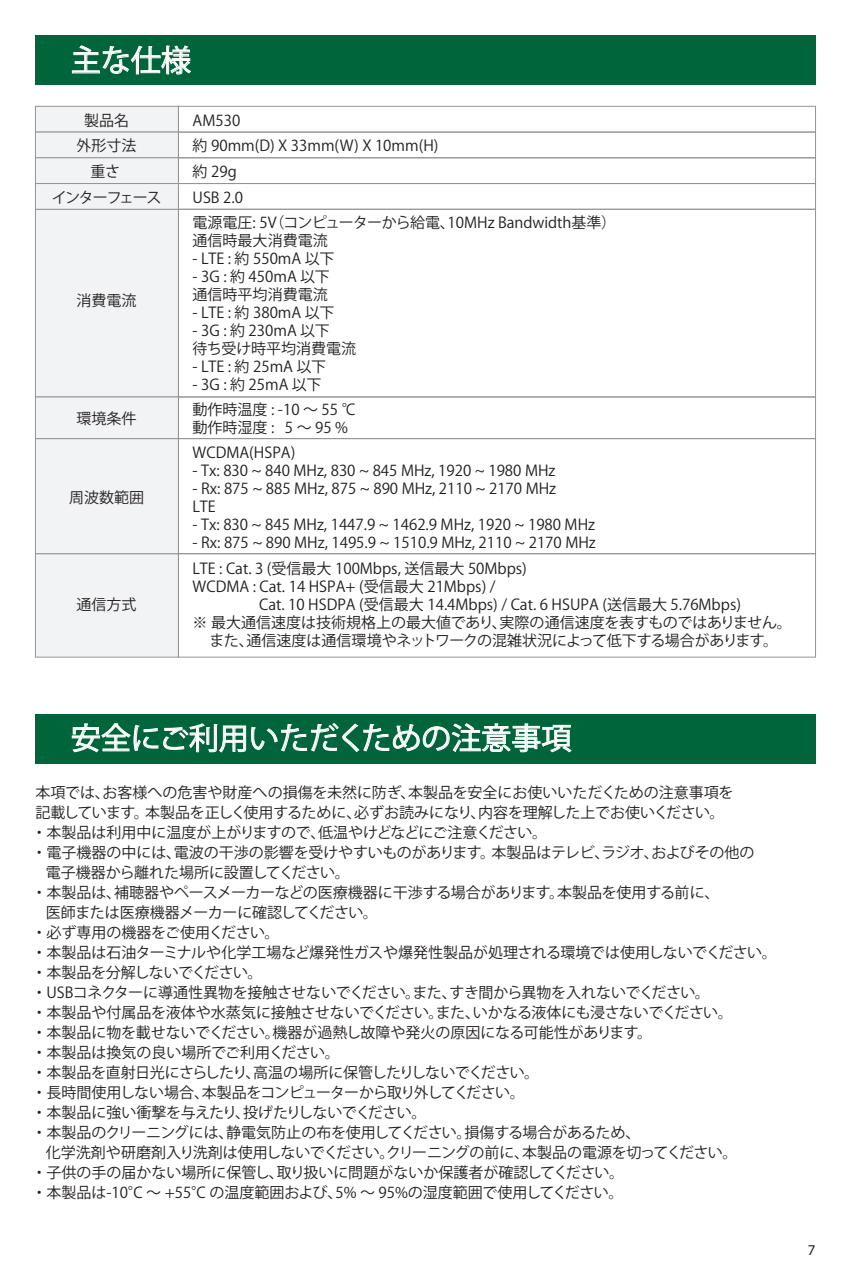
<style>
.page{position:relative;width:851px;height:1276px;background:#fff}
.page>*{position:absolute;margin:0;border:0;box-sizing:border-box;transform-origin:0 0}
.t1{font:30px "Koz Go Pro";color:#fff}
.t2{font:15px/18px "Koz Go Pro";color:#231f20}
.t3{font:15px "Koz Go Pro";letter-spacing:-.03em;color:#231f20}
.t4{font:15px "Koz Go Pro";letter-spacing:-.02em;color:#231f20}
.t5{font:15px "Koz Go Pro";letter-spacing:-.04em;color:#231f20}
.t6{font:15px "Koz Go Pro";letter-spacing:-.055em;color:#231f20}
.t7{font:15px/26.2px "Koz Go Pro";letter-spacing:-.085em;color:#231f20;text-align:center}
.t8{font:15px "Myriad Pro";color:#231f20}
</style>
<div class="page">
<div style="left:35px;top:35px;width:780px;height:50px;background:#00653a"></div>
<div style="left:35px;top:714px;width:780px;height:49px;background:#00653a"></div>
<svg style="left:72px;top:45px;width:119px;height:30px"></svg>
<div style="left:35px;top:209px;width:144px;height:188px;background:#f2f3f4;border:1px solid #939598"></div>
<div style="left:35px;top:553px;width:144px;height:104px;background:#f2f3f4;border:1px solid #939598"></div>
<div style="left:35px;top:438px;width:144px;height:116px;background:#f2f3f4;border:1px solid #939598"></div>
<div style="left:35px;top:397px;width:144px;height:42px;background:#f2f3f4;border:1px solid #939598"></div>
<div style="left:35px;top:106px;width:144px;height:26px;background:#f2f3f4;border:1px solid #939598"></div>
<div style="left:35px;top:132px;width:144px;height:26px;background:#f2f3f4;border:1px solid #939598"></div>
<div style="left:35px;top:157px;width:144px;height:27px;background:#f2f3f4;border:1px solid #939598"></div>
<div style="left:35px;top:183px;width:144px;height:27px;background:#f2f3f4;border:1px solid #939598"></div>
<div style="left:178px;top:157px;width:637px;height:27px;border:1px solid #939598"></div>
<div style="left:178px;top:553px;width:637px;height:104px;border:1px solid #939598"></div>
<div style="left:178px;top:106px;width:637px;height:26px;border:1px solid #939598"></div>
<div style="left:178px;top:132px;width:637px;height:26px;border:1px solid #939598"></div>
<div style="left:178px;top:397px;width:637px;height:42px;border:1px solid #939598"></div>
<div style="left:178px;top:183px;width:637px;height:27px;border:1px solid #939598"></div>
<div style="left:178px;top:209px;width:637px;height:188px;border:1px solid #939598"></div>
<svg style="left:72px;top:723px;width:499px;height:30px"></svg>
<h1 class="t1" style="left:71px;top:41px;width:122px">主な仕様</h1>
<p class="t2" style="left:77px;top:109px;width:61px;line-height:24.5px;text-align:center">製品名外形寸法</p>
<p class="t7" style="left:52px;top:158px;width:111px">重さ<br>インターフェース</p>
<p class="t2" style="left:192px;top:109px;width:247px;line-height:24.5px">AM530<br>約 90mm(D) X 33mm(W) X 10mm(H)</p>
<p class="t2" style="left:192px;top:159px;width:425px;line-height:25.8px">約 29g<br>USB 2.0<br>電源電圧: 5V（コンピューターから給電、10MHz Bandwidth基準）</p>
<p class="t2" style="left:192px;top:232px;width:137px">通信時最大消費電流</p>
<p class="t2" style="left:192px;top:250px;width:143px">- LTE : 約 550mA 以下</p>
<p class="t2" style="left:192px;top:268px;width:139px">- 3G : 約 450mA 以下通信時平均消費電流</p>
<p class="t2" style="left:192px;top:304px;width:143px">- LTE : 約 380mA 以下</p>
<p class="t2" style="left:192px;top:322px;width:165px">- 3G : 約 230mA 以下<br>待ち受け時平均消費電流</p>
<p class="t2" style="left:192px;top:358px;width:135px">- LTE : 約 25mA 以下</p>
<p class="t2" style="left:192px;top:372px;width:165px;line-height:24.8px">- 3G : 約 25mA 以下<br>動作時温度 : -10 ～ 55 ℃</p>
<p class="t2" style="left:192px;top:415px;width:157px;line-height:25px">動作時湿度 : 5 ～ 95 %<br>WCDMA(HSPA)</p>
<p class="t2" style="left:192px;top:462px;width:364px">- Tx: 830 ~ 840 MHz, 830 ~ 845 MHz, 1920 ~ 1980 MHz</p>
<p class="t2" style="left:192px;top:480px;width:365px">- Rx: 875 ~ 885 MHz, 875 ~ 890 MHz, 2110 ~ 2170 MHz<br>LTE</p>
<p class="t2" style="left:192px;top:516px;width:404px">- Tx: 830 ~ 845 MHz, 1447.9 ~ 1462.9 MHz, 1920 ~ 1980 MHz</p>
<p class="t2" style="left:192px;top:529px;width:404px;line-height:26.5px">- Rx: 875 ~ 890 MHz, 1495.9 ~ 1510.9 MHz, 2110 ~ 2170 MHz<br>LTE : Cat. 3 (受信最大 100Mbps, 送信最大 50Mbps)</p>
<p class="t2" style="left:192px;top:578px;width:304px">WCDMA : Cat. 14 HSPA+ (受信最大 21Mbps) /</p>
<p class="t2" style="left:259px;top:596px;width:483px">Cat. 10 HSDPA (受信最大 14.4Mbps) / Cat. 6 HSUPA (送信最大 5.76Mbps)</p>
<p class="t2" style="left:192px;top:614px;width:600px">※ 最大通信速度は技術規格上の最大値であり、実際の通信速度を表すものではありません。</p>
<p class="t2" style="left:209px;top:632px;width:570px">また、通信速度は通信環境やネットワークの混雑状況によって低下する場合があります。</p>
<p class="t2" style="left:77px;top:291px;width:62px">消費電流</p>
<p class="t2" style="left:77px;top:409px;width:62px">環境条件</p>
<p class="t2" style="left:69px;top:489px;width:76px">周波数範囲</p>
<p class="t2" style="left:77px;top:596px;width:62px">通信方式</p>
<h1 class="t1" style="left:71px;top:719px;width:502px">安全にご利用いただくための注意事項</h1>
<p class="t2" style="left:35px;top:784px;width:699px">本項では、お客様への危害や財産への損傷を未然に防ぎ、本製品を安全にお使いいただくための注意事項を</p>
<p class="t4" style="left:35px;top:803px;width:690px">記載しています。本製品を正しく使用するために、必ずお読みになり、内容を理解した上でお使いください。</p>
<p class="t2" style="left:32px;top:824px;width:516px">・ 本製品は利用中に温度が上がりますので、低温やけどなどにご注意ください。</p>
<p class="t2" style="left:32px;top:844px;width:724px">・ 電子機器の中には、電波の干渉の影響を受けやすいものがあります。本製品はテレビ、ラジオ、およびその他の</p>
<p class="t2" style="left:46px;top:864px;width:305px">電子機器から離れた場所に設置してください。</p>
<p class="t2" style="left:32px;top:884px;width:689px">・ 本製品は、補聴器やペースメーカーなどの医療機器に干渉する場合があります。本製品を使用する前に、</p>
<p class="t3" style="left:46px;top:903px;width:333px">医師または医療機器メーカーに確認してください。</p>
<p class="t2" style="left:32px;top:924px;width:249px">・ 必ず専用の機器をご使用ください。</p>
<p class="t2" style="left:32px;top:944px;width:746px">・ 本製品は石油ターミナルや化学工場など爆発性ガスや爆発性製品が処理される環境では使用しないでください。</p>
<p class="t3" style="left:32px;top:963px;width:232px">・ 本製品を分解しないでください。</p>
<p class="t3" style="left:32px;top:983px;width:679px">・ USBコネクターに導通性異物を接触させないでください。また、すき間から異物を入れないでください。</p>
<p class="t2" style="left:32px;top:1004px;width:702px">・ 本製品や付属品を液体や水蒸気に接触させないでください。また、いかなる液体にも浸さないでください。</p>
<p class="t2" style="left:32px;top:1024px;width:622px">・ 本製品に物を載せないでください。機器が過熱し故障や発火の原因になる可能性があります。</p>
<p class="t2" style="left:32px;top:1044px;width:309px">・ 本製品は換気の良い場所でご利用ください。</p>
<p class="t5" style="left:32px;top:1063px;width:509px">・ 本製品を直射日光にさらしたり、高温の場所に保管したりしないでください。</p>
<p class="t6" style="left:32px;top:1083px;width:494px">・ 長時間使用しない場合、本製品をコンピューターから取り外してください。</p>
<p class="t4" style="left:32px;top:1103px;width:396px">・ 本製品に強い衝撃を与えたり、投げたりしないでください。</p>
<p class="t2" style="left:32px;top:1124px;width:610px">・ 本製品のクリーニングには、静電気防止の布を使用してください。損傷する場合があるため、</p>
<p class="t2" style="left:46px;top:1144px;width:693px">化学洗剤や研磨剤入り洗剤は使用しないでください。クリーニングの前に、本製品の電源を切ってください。</p>
<p class="t2" style="left:32px;top:1164px;width:594px">・ 子供の手の届かない場所に保管し、取り扱いに問題がないか保護者が確認してください。</p>
<p class="t2" style="left:32px;top:1184px;width:593px">・ 本製品は-10°C ～ +55°C の温度範囲および、5% ～ 95%の湿度範囲で使用してください。</p>
<p class="t8" style="left:807px;top:1240px;width:9px">7</p>
</div>
